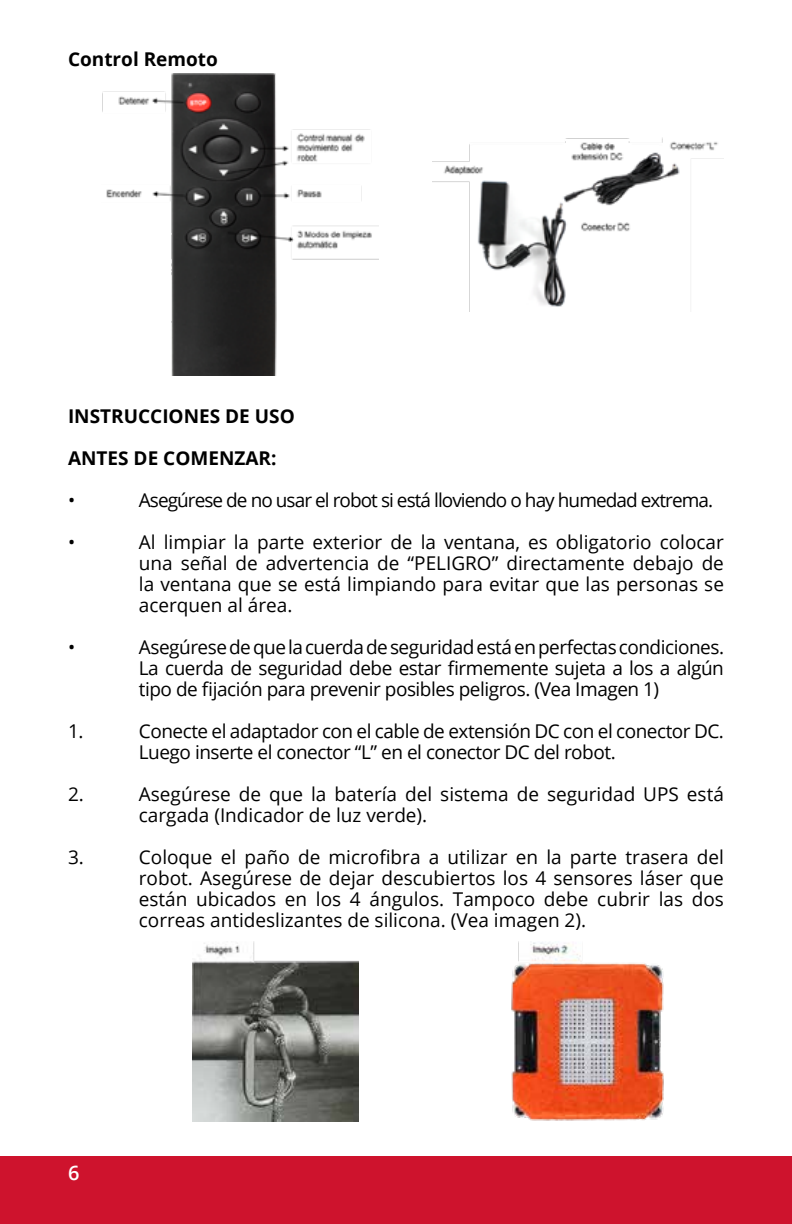
<style>
.page{position:relative;width:792px;height:1224px;background:#fff}
.page>*{position:absolute;margin:0;border:0;box-sizing:border-box;transform-origin:0 0}
.t1{font:600 20px "Open Sans";color:#fff}
.t2{font:19px/21px "Open Sans";letter-spacing:-.025em;color:#000;text-align:justify}
.t3{font:19px/21px "Open Sans";color:#000}
.t4{font:19px "Open Sans";letter-spacing:-.05em;color:#000}
.t5{font:700 19px "Open Sans";color:#000}
</style>
<div class="page">
<div style="left:0;top:1156px;width:792px;height:68px;background:#ce132d"></div>
<img style="left:102px;top:74px;width:277px;height:302px">
<img style="left:432px;top:138px;width:292px;height:174px">
<img style="left:192px;top:941px;width:166px;height:181px">
<img style="left:511px;top:941px;width:153px;height:180px">
<p class="t5" style="left:68px;top:45px;width:151px">Control Remoto</p>
<p class="t5" style="left:68px;top:402px;width:228px">INSTRUCCIONES DE USO</p>
<p class="t5" style="left:68px;top:444px;width:210px">ANTES DE COMENZAR:</p>
<p class="t2" style="left:68px;top:489px;width:9px">•</p>
<p class="t4" style="left:139px;top:487px;width:576px">Asegúrese de no usar el robot si está lloviendo o hay humedad extrema.</p>
<p class="t2" style="left:68px;top:531px;width:9px">•</p>
<p class="t2" style="left:139px;top:531px;width:587px">Al limpiar la parte exterior de la ventana, es obligatorio colocar una señal de advertencia de “PELIGRO” directamente debajo de la ventana que se está limpiando para evitar que las personas se acerquen al área.</p>
<p class="t2" style="left:68px;top:636px;width:9px">•</p>
<p class="t2" style="left:139px;top:636px;width:587px">Asegúrese de que la cuerda de seguridad está en perfectas condiciones.<br>La cuerda de seguridad debe estar firmemente sujeta a los a algún tipo de fijación para prevenir posibles peligros. (Vea Imagen 1)</p>
<p class="t2" style="left:68px;top:720px;width:17px">1.</p>
<p class="t2" style="left:139px;top:720px;width:587px">Conecte el adaptador con el cable de extensión DC con el conector DC.<br>Luego inserte el conector “L” en el conector DC del robot.</p>
<p class="t2" style="left:68px;top:783px;width:17px">2.</p>
<p class="t3" style="left:139px;top:783px;width:587px">Asegúrese de que la batería del sistema de seguridad UPS está cargada (Indicador de luz verde).</p>
<p class="t2" style="left:68px;top:846px;width:17px">3.</p>
<p class="t2" style="left:139px;top:846px;width:587px">Coloque el paño de microfibra a utilizar en la parte trasera del robot. Asegúrese de dejar descubiertos los 4 sensores láser que están ubicados en los 4 ángulos. Tampoco debe cubrir las dos correas antideslizantes de silicona. (Vea imagen 2).</p>
<p class="t1" style="left:68px;top:1160px;width:13px">6</p>
</div>
